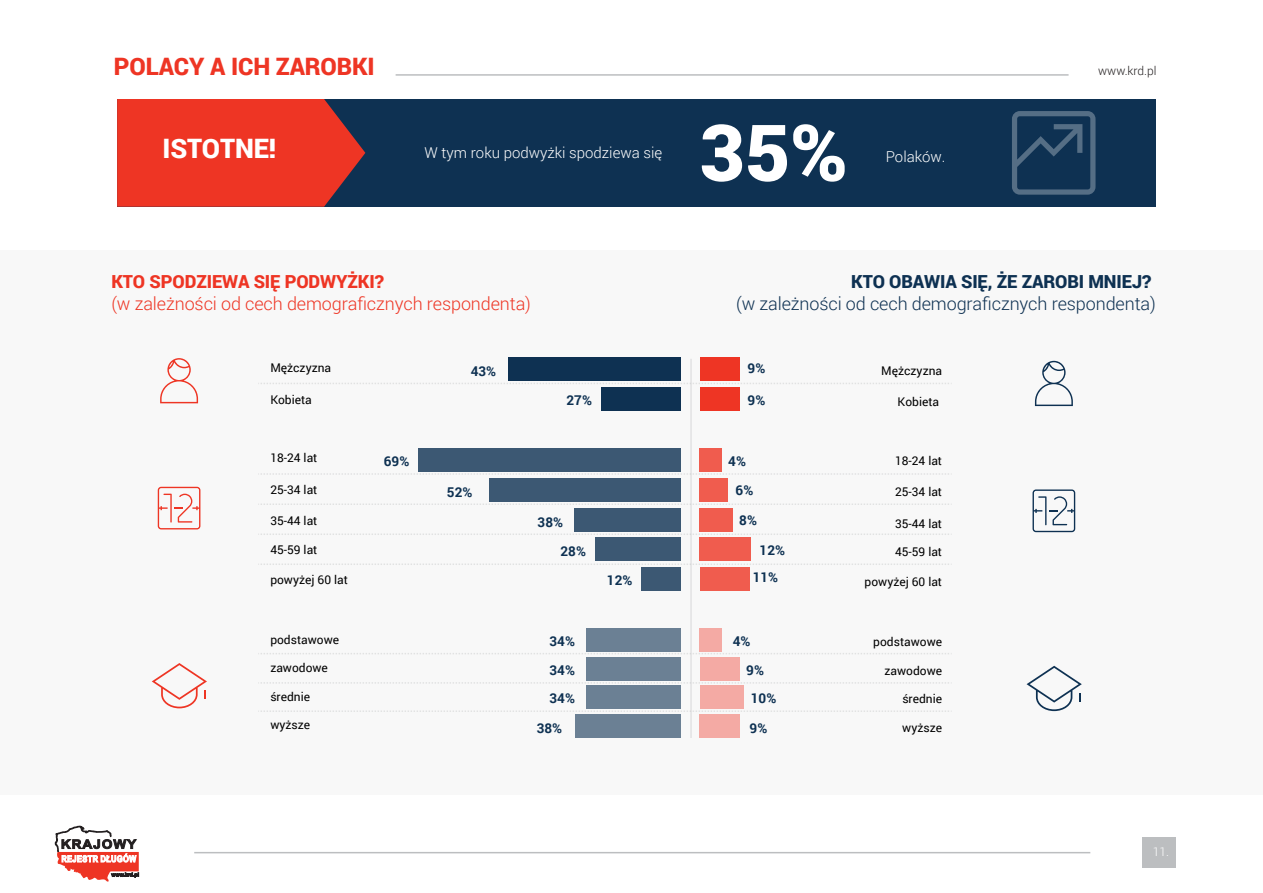
<style>
.page{position:relative;width:1263px;height:893px;background:#fff}
.page>*{position:absolute;margin:0;border:0;box-sizing:border-box;transform-origin:0 0}
.t1{font:900 78.6px "Roboto";color:#fff}
.t2{font:900 26.7px "Roboto";letter-spacing:-.005em;color:#fff}
.t3{font:900 24px "Roboto";letter-spacing:-.005em;color:#ee3524}
.t4{font:300 18px "Roboto";letter-spacing:-.005em;color:#ee3524}
.t5{font:300 18px "Roboto";letter-spacing:-.005em;color:#0e3152}
.t6{font:900 18px "Roboto";letter-spacing:-.005em;color:#0e3152}
.t7{font:900 18px "Roboto";letter-spacing:-.005em;color:#ee3524}
.t8{font:300 15px "Roboto";color:#fff}
.t9{font:700 13.5px/28.7px "Roboto";color:#0e3152}
.t10{font:12px "Roboto";color:#000}
.t11{font:300 12px "Roboto";color:#231f20}
.t12{font:300 12px "Roboto";color:#fff}
</style>
<div class="page">
<div style="left:117px;top:99px;width:1039px;height:108px;background:#0e3152"></div>
<svg style="left:117px;top:99px;width:248px;height:108px"></svg>
<div style="left:0;top:251px;width:1263px;height:544px;background:#f8f8f8"></div>
<div style="left:602px;top:387px;width:79px;height:23px;background:#0e3152"></div>
<div style="left:508px;top:357px;width:173px;height:24px;background:#0e3152"></div>
<div style="left:489px;top:478px;width:192px;height:23px;background:#3c5873"></div>
<div style="left:574px;top:508px;width:107px;height:23px;background:#3c5873"></div>
<div style="left:596px;top:538px;width:85px;height:23px;background:#3c5873"></div>
<div style="left:641px;top:567px;width:40px;height:23px;background:#3c5873"></div>
<div style="left:586px;top:628px;width:95px;height:23px;background:#6b8094"></div>
<div style="left:586px;top:685px;width:95px;height:24px;background:#6b8094"></div>
<div style="left:575px;top:714px;width:106px;height:24px;background:#6b8094"></div>
<div style="left:586px;top:657px;width:95px;height:23px;background:#6b8094"></div>
<div style="left:418px;top:448px;width:263px;height:23px;background:#3c5873"></div>
<svg style="left:160px;top:358px;width:38px;height:45px"></svg>
<svg style="left:158px;top:487px;width:42px;height:42px"></svg>
<svg style="left:152px;top:663px;width:55px;height:45px"></svg>
<svg style="left:1035px;top:361px;width:38px;height:45px"></svg>
<svg style="left:1032px;top:489px;width:43px;height:43px"></svg>
<svg style="left:1026px;top:666px;width:56px;height:45px"></svg>
<div style="left:1142px;top:837px;width:34px;height:31px;background:#bcbec0"></div>
<svg style="left:54px;top:825px;width:85px;height:57px"></svg>
<hr style="left:194px;top:852px;width:896px;height:1px;background:#bcbec0">
<hr style="left:396px;top:74px;width:672px;height:2px;background:#bcbec0">
<div style="left:700px;top:387px;width:39px;height:23px;background:#ee3524"></div>
<div style="left:700px;top:357px;width:39px;height:24px;background:#ee3524"></div>
<div style="left:700px;top:478px;width:28px;height:24px;background:#f05c4e"></div>
<div style="left:700px;top:508px;width:33px;height:24px;background:#f05c4e"></div>
<div style="left:700px;top:538px;width:51px;height:23px;background:#f05c4e"></div>
<div style="left:700px;top:567px;width:50px;height:23px;background:#f05c4e"></div>
<div style="left:700px;top:628px;width:22px;height:24px;background:#f4aaa4"></div>
<div style="left:700px;top:686px;width:43px;height:23px;background:#f4aaa4"></div>
<div style="left:700px;top:715px;width:40px;height:23px;background:#f4aaa4"></div>
<div style="left:700px;top:657px;width:39px;height:23px;background:#f4aaa4"></div>
<div style="left:700px;top:448px;width:22px;height:24px;background:#f05c4e"></div>
<hr style="left:690px;top:359px;width:2px;height:379px;background:#bcbec0">
<svg style="left:258px;top:383px;width:694px;height:1px"></svg>
<svg style="left:258px;top:473px;width:691px;height:2px"></svg>
<svg style="left:258px;top:503px;width:694px;height:2px"></svg>
<svg style="left:258px;top:533px;width:694px;height:2px"></svg>
<svg style="left:258px;top:563px;width:694px;height:2px"></svg>
<svg style="left:258px;top:653px;width:694px;height:1px"></svg>
<svg style="left:258px;top:682px;width:694px;height:2px"></svg>
<svg style="left:258px;top:710px;width:694px;height:2px"></svg>
<svg style="left:1012px;top:111px;width:83px;height:84px"></svg>
<h3 class="t3" style="left:114px;top:49px;width:262px">POLACY A ICH ZAROBKI</h3>
<p class="t11" style="left:1098px;top:62px;width:60px">www.krd.pl</p>
<h2 class="t2" style="left:162px;top:130px;width:115px">ISTOTNE!</h2>
<p class="t8" style="left:424px;top:142px;width:239px">W tym roku podwyżki spodziewa się</p>
<h3 class="t7" style="left:111px;top:269px;width:274px">KTO SPODZIEWA SIĘ PODWYŻKI?</h3>
<h3 class="t4" style="left:111px;top:291px;width:421px">(w zależności od cech demograficznych respondenta)</h3>
<p class="t10" style="left:270px;top:359px;width:62px">Mężczyzna</p>
<p class="t10" style="left:270px;top:391px;width:43px">Kobieta</p>
<p class="t10" style="left:270px;top:449px;width:49px">18-24 lat</p>
<p class="t10" style="left:270px;top:481px;width:49px">25-34 lat</p>
<p class="t10" style="left:270px;top:512px;width:49px">35-44 lat</p>
<p class="t10" style="left:270px;top:541px;width:49px">45-59 lat</p>
<p class="t10" style="left:270px;top:571px;width:79px">powyżej 60 lat</p>
<p class="t10" style="left:270px;top:631px;width:70px">podstawowe</p>
<p class="t10" style="left:270px;top:659px;width:59px">zawodowe</p>
<p class="t10" style="left:270px;top:688px;width:41px">średnie</p>
<p class="t10" style="left:270px;top:716px;width:41px">wyższe</p>
<p class="t9" style="left:384px;top:446px;width:27px">69%</p>
<p class="t9" style="left:471px;top:356px;width:27px">43%</p>
<p class="t9" style="left:447px;top:477px;width:27px">52%</p>
<p class="t9" style="left:566px;top:385px;width:27px">27%</p>
<p class="t9" style="left:560px;top:507px;width:27px;line-height:29.2px;text-indent:-23px">38%<br>28%</p>
<p class="t9" style="left:550px;top:626px;width:27px;text-align:justify">34% 34% 34%</p>
<p class="t9" style="left:537px;top:713px;width:27px">38%</p>
<p class="t9" style="left:607px;top:565px;width:27px">12%</p>
<h1 class="t1" style="left:700px;top:97px;width:150px">35%</h1>
<p class="t8" style="left:886px;top:147px;width:61px">Polaków.</p>
<h3 class="t6" style="left:851px;top:269px;width:302px">KTO OBAWIA SIĘ, ŻE ZAROBI MNIEJ?</h3>
<h3 class="t5" style="left:736px;top:291px;width:421px">(w zależności od cech demograficznych respondenta)</h3>
<p class="t9" style="left:747px;top:353px;width:19px">9%</p>
<p class="t9" style="left:747px;top:386px;width:19px">9%</p>
<p class="t9" style="left:728px;top:446px;width:27px;line-height:29.5px;text-align:center">4%<br>6%</p>
<p class="t9" style="left:739px;top:506px;width:19px">8%</p>
<p class="t9" style="left:759px;top:535px;width:27px">12%</p>
<p class="t9" style="left:753px;top:563px;width:27px">11%</p>
<p class="t9" style="left:733px;top:626px;width:19px">4%</p>
<p class="t9" style="left:746px;top:656px;width:19px">9%</p>
<p class="t9" style="left:751px;top:684px;width:27px">10%</p>
<p class="t9" style="left:750px;top:713px;width:19px">9%</p>
<p class="t10" style="left:881px;top:362px;width:62px">Mężczyzna</p>
<p class="t10" style="left:898px;top:394px;width:43px">Kobieta</p>
<p class="t10" style="left:895px;top:452px;width:49px">18-24 lat</p>
<p class="t10" style="left:895px;top:484px;width:49px">25-34 lat</p>
<p class="t10" style="left:895px;top:515px;width:49px">35-44 lat</p>
<p class="t10" style="left:895px;top:544px;width:49px">45-59 lat</p>
<p class="t10" style="left:865px;top:574px;width:79px">powyżej 60 lat</p>
<p class="t10" style="left:873px;top:634px;width:70px">podstawowe</p>
<p class="t10" style="left:884px;top:662px;width:59px">zawodowe</p>
<p class="t10" style="left:902px;top:691px;width:41px">średnie</p>
<p class="t10" style="left:902px;top:719px;width:41px">wyższe</p>
<p class="t12" style="left:1153px;top:844px;width:18px">11.</p>
</div>
